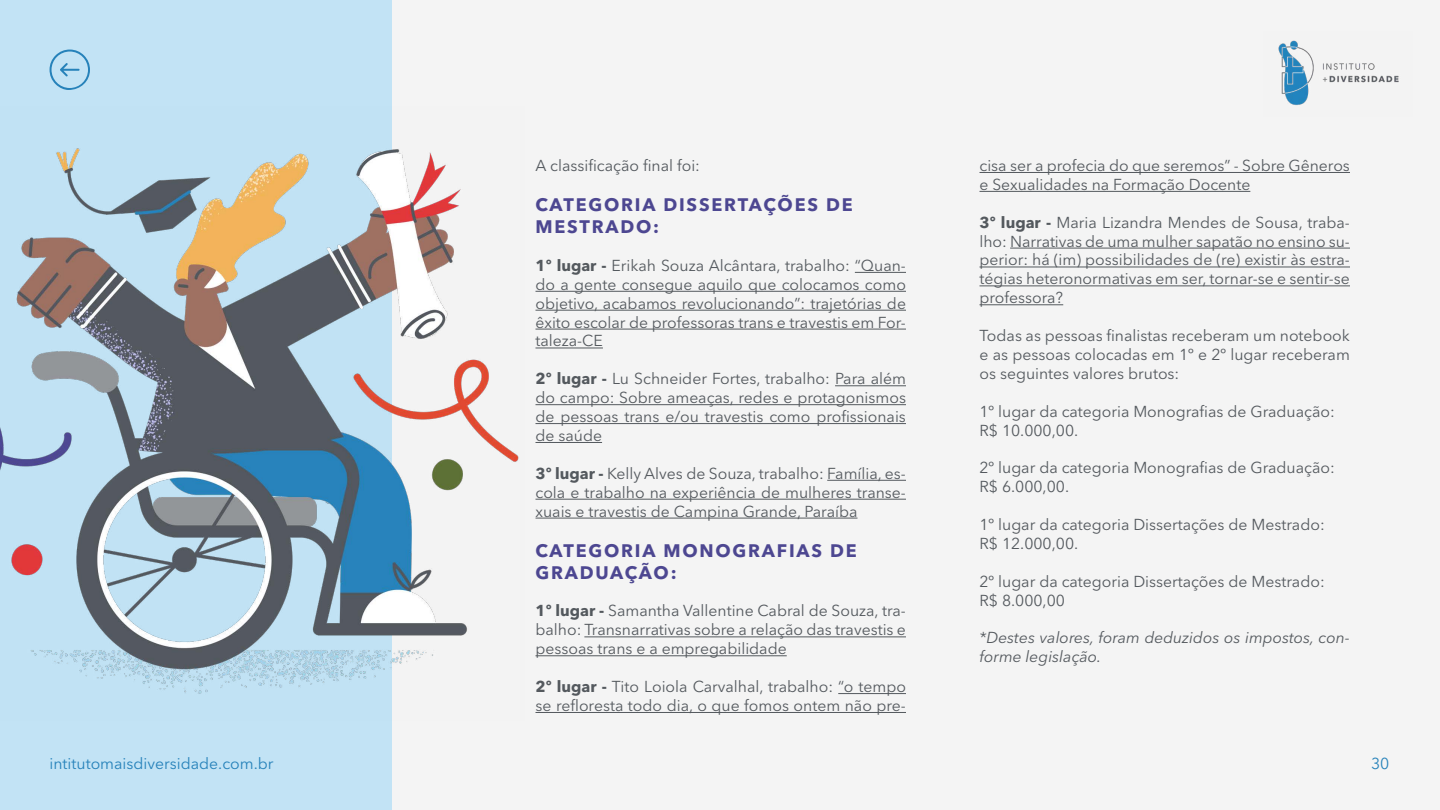
<style>
.page{position:relative;width:1440px;height:810px;background:#f4f4f4}
.page>*{position:absolute;margin:0;border:0;box-sizing:border-box;transform-origin:0 0}
.t1{font:700 18px/21.6px "Avenir Next LT Pro";letter-spacing:.1em;color:#4d4791}
.t2{font:15.75px/18.9px "Avenir Next LT Pro";color:#54595e;text-align:justify}
.t3{font:italic 15.75px/18.9px "Avenir Next LT Pro";color:#54595e}
.t4{font:15.75px "Avenir Next LT Pro";color:#2682ba}
.s1{font-weight:700}
</style>
<div class="page">
<img style="left:1278px;top:40px;width:121px;height:65px">
<div style="left:0;top:0;width:392px;height:810px;background:#c2e3f5"></div>
<img style="left:0;top:148px;width:519px;height:546px">
<hr style="left:980px;top:172px;width:370px;height:1px;background:#54595e">
<hr style="left:980px;top:191px;width:270px;height:1px;background:#54595e">
<hr style="left:1010px;top:248px;width:340px;height:1px;background:#54595e">
<hr style="left:980px;top:267px;width:370px;height:1px;background:#54595e">
<hr style="left:980px;top:285px;width:370px;height:1px;background:#54595e">
<hr style="left:980px;top:304px;width:83px;height:1px;background:#54595e">
<hr style="left:855px;top:272px;width:51px;height:1px;background:#54595e">
<hr style="left:536px;top:291px;width:370px;height:1px;background:#54595e">
<hr style="left:536px;top:310px;width:370px;height:1px;background:#54595e">
<hr style="left:536px;top:329px;width:370px;height:1px;background:#54595e">
<hr style="left:536px;top:348px;width:67px;height:1px;background:#54595e">
<hr style="left:835px;top:385px;width:71px;height:1px;background:#54595e">
<hr style="left:536px;top:404px;width:370px;height:1px;background:#54595e">
<hr style="left:536px;top:423px;width:370px;height:1px;background:#54595e">
<hr style="left:536px;top:442px;width:66px;height:1px;background:#54595e">
<hr style="left:827px;top:480px;width:79px;height:1px;background:#54595e">
<hr style="left:536px;top:499px;width:370px;height:1px;background:#54595e">
<hr style="left:536px;top:518px;width:322px;height:1px;background:#54595e">
<hr style="left:584px;top:636px;width:322px;height:1px;background:#54595e">
<hr style="left:536px;top:655px;width:251px;height:1px;background:#54595e">
<hr style="left:838px;top:693px;width:68px;height:1px;background:#54595e">
<hr style="left:536px;top:712px;width:370px;height:1px;background:#54595e">
<svg style="left:49px;top:49px;width:41px;height:41px"></svg>
<p class="t4" style="left:50px;top:755px;width:226px">intitutomaisdiversidade.com.br</p>
<p class="t2" style="left:536px;top:156px;width:166px">A classificação final foi:</p>
<h4 class="t1" style="left:536px;top:194px;width:319px">CATEGORIA DISSERTAÇÕES DE<br>MESTRADO:</h4>
<p class="t2" style="left:536px;top:256px;width:372px"><span class="s1">1º lugar -</span> Erikah Souza Alcântara, trabalho: “Quan&shy;do a gente consegue aquilo que colocamos como objetivo, acabamos revolucionando”: trajetórias de êxito escolar de professoras trans e travestis em For&shy;taleza-CE</p>
<p class="t2" style="left:536px;top:369px;width:372px"><span class="s1">2º lugar -</span> Lu Schneider Fortes, trabalho: Para além do campo: Sobre ameaças, redes e protagonismos de pessoas trans e/ou travestis como profissionais de saúde</p>
<p class="t2" style="left:536px;top:464px;width:372px"><span class="s1">3º lugar -</span> Kelly Alves de Souza, trabalho: Família, es&shy;cola e trabalho na experiência de mulheres transe&shy;xuais e travestis de Campina Grande, Paraíba</p>
<h4 class="t1" style="left:536px;top:540px;width:323px">CATEGORIA MONOGRAFIAS DE<br>GRADUAÇÃO:</h4>
<p class="t2" style="left:536px;top:601px;width:372px"><span class="s1">1º lugar -</span> Samantha Vallentine Cabral de Souza, tra&shy;balho: Transnarrativas sobre a relação das travestis e pessoas trans e a empregabilidade</p>
<p class="t2" style="left:535px;top:677px;width:372px"><span class="s1">2º lugar -</span> Tito Loiola Carvalhal, trabalho: “o tempo se refloresta todo dia, o que fomos ontem não pre-</p>
<p class="t2" style="left:980px;top:156px;width:372px">cisa ser a profecia do que seremos” - Sobre Gêneros e Sexualidades na Formação Docente</p>
<p class="t2" style="left:980px;top:213px;width:372px"><span class="s1">3º lugar -</span> Maria Lizandra Mendes de Sousa, traba&shy;lho: Narrativas de uma mulher sapatão no ensino su&shy;perior: há (im) possibilidades de (re) existir às estra&shy;tégias heteronormativas em ser, tornar-se e sentir-se professora?</p>
<p class="t2" style="left:980px;top:326px;width:372px">Todas as pessoas finalistas receberam um notebook e as pessoas colocadas em 1º e 2º lugar receberam os seguintes valores brutos:</p>
<p class="t2" style="left:980px;top:402px;width:357px">1º lugar da categoria Monografias de Graduação:</p>
<p class="t2" style="left:980px;top:421px;width:100px">R$ 10.000,00.</p>
<p class="t2" style="left:980px;top:458px;width:357px">2º lugar da categoria Monografias de Graduação:</p>
<p class="t2" style="left:980px;top:477px;width:91px">R$ 6.000,00.</p>
<p class="t2" style="left:980px;top:515px;width:347px">1º lugar da categoria Dissertações de Mestrado:</p>
<p class="t2" style="left:980px;top:534px;width:100px">R$ 12.000,00.</p>
<p class="t2" style="left:980px;top:572px;width:347px">2º lugar da categoria Dissertações de Mestrado:</p>
<p class="t2" style="left:980px;top:591px;width:87px">R$ 8.000,00</p>
<p class="t3" style="left:980px;top:628px;width:372px">*Destes valores, foram deduzidos os impostos, con&shy;forme legislação.</p>
<p class="t4" style="left:1371px;top:755px;width:20px">30</p>
</div>
